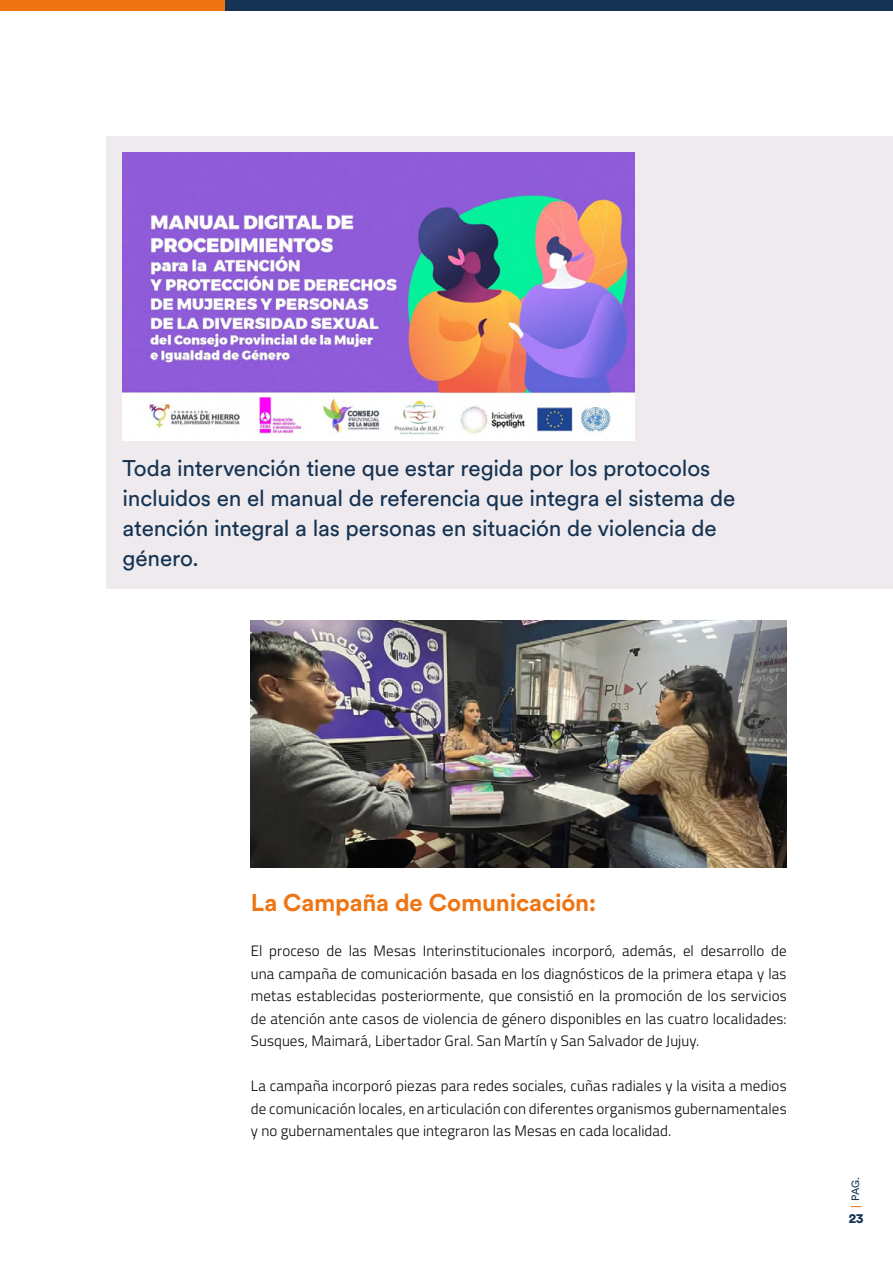
<style>
.page{position:relative;width:893px;height:1263px;background:#fff}
.page>*{position:absolute;margin:0;border:0;box-sizing:border-box;transform-origin:0 0}
.t1{font:700 24px "Circular Std";letter-spacing:-.01em;color:#ee7512}
.t2{font:22.5px/30px "Circular Std";letter-spacing:-.01em;color:#153352}
.t3{font:300 15px/22.5px "Titillium Web";letter-spacing:.01em;color:#000;text-align:justify}
.t4{font:900 13.5px "Circular Std";color:#153352}
.t5{font:10.5px "Circular Std";color:#153352}
</style>
<div class="page">
<div style="left:0;top:0;width:225px;height:11px;background:#ee7512"></div>
<div style="left:225px;top:0;width:668px;height:11px;background:#153352"></div>
<div style="left:106px;top:136px;width:787px;height:453px;background:#eeeaee"></div>
<img style="left:123px;top:152px;width:511px;height:288px">
<img style="left:251px;top:620px;width:536px;height:248px">
<h2 class="t2" style="left:123px;top:453px;width:614px">Toda intervención tiene que estar regida por los protocolos incluidos en el manual de referencia que integra el sistema de atención integral a las personas en situación de violencia de género.</h2>
<h1 class="t1" style="left:251px;top:887px;width:347px">La Campaña de Comunicación:</h1>
<p class="t3" style="left:251px;top:939px;width:537px">El proceso de las Mesas Interinstitucionales incorporó, además, el desarrollo de una campaña de comunicación basada en los diagnósticos de la primera etapa y las metas establecidas posteriormente, que consistió en la promoción de los servicios de atención ante casos de violencia de género disponibles en las cuatro localidades:<br>Susques, Maimará, Libertador Gral. San Martín y San Salvador de Jujuy.</p>
<p class="t3" style="left:251px;top:1074px;width:537px">La campaña incorporó piezas para redes sociales, cuñas radiales y la visita a medios de comunicación locales, en articulación con diferentes organismos gubernamentales y no gubernamentales que integraron las Mesas en cada localidad.</p>
<p class="t5" style="left:849px;top:1201px;width:25px;rotate:-90deg">PAG.</p>
<p class="t4" style="left:849px;top:1209px;width:16px">23</p>
</div>
